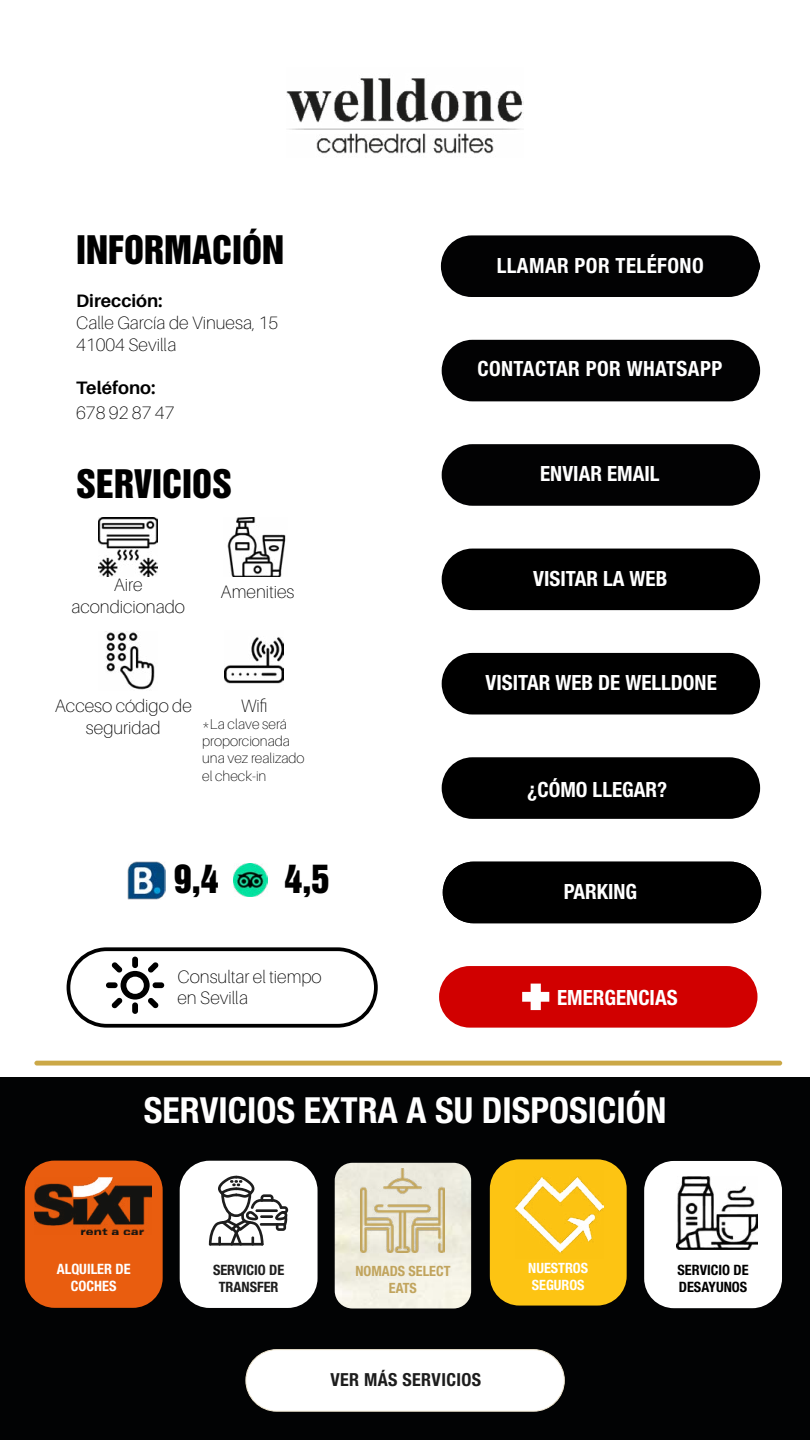
<style>
.page{position:relative;width:810px;height:1440px;background:#fff}
.page>*{position:absolute;margin:0;border:0;box-sizing:border-box;transform-origin:0 0}
.t1{font:700 condensed 36px "Helvetica Neue";color:#fff}
.t2{font:36px "Helvetica Inserat";color:#000}
.t3{font:700 condensed 21px "Helvetica Neue";color:#fff}
.t4{font:700 condensed 21px "Helvetica Neue";letter-spacing:.02em;color:#fff}
.t5{font:100 18px/21.6px "Aileron";color:#000}
.t6{font:700 18px "Aileron";color:#000}
.t7{font:700 condensed 18px "Helvetica Neue";letter-spacing:.02em;color:#1d1d1d}
.t8{font:700 condensed 14.33px/17.2px "Helvetica Neue";color:#000}
.t9{font:700 condensed 14.33px/17.2px "Helvetica Neue";color:#1d1d1d;text-align:center}
.t10{font:700 condensed 14.33px/17.2px "Helvetica Neue";color:#fff;text-align:center}
.t11{font:100 14.25px/17.1px "Aileron";color:#000}
.t12{font:700 condensed 14.17px/17px "Helvetica Neue";color:#c1a45d;text-align:center}
.t13{font:700 condensed 14.17px/17px "Helvetica Neue";color:#fff}
</style>
<div class="page">
<div style="left:0;top:1077px;width:810px;height:363px;background:#020304"></div>
<img style="left:286px;top:78px;width:238px;height:76px">
<div style="left:246px;top:1350px;width:318px;height:61px;background:#fff;border-radius:31px"></div>
<div style="left:246px;top:1349px;width:319px;height:63px;border:1px solid #f1e8d2;border-radius:31px"></div>
<img style="left:127px;top:862px;width:39px;height:38px">
<img style="left:234px;top:863px;width:34px;height:34px">
<div style="left:441px;top:235px;width:318px;height:62px;background:#020203;border-radius:31px"></div>
<div style="left:441px;top:256px;width:319px;height:20px;background:#020203;border-radius:10px"></div>
<div style="left:442px;top:340px;width:318px;height:61px;background:#020203;border-radius:31px"></div>
<div style="left:442px;top:444px;width:318px;height:62px;background:#020203;border-radius:31px"></div>
<div style="left:442px;top:549px;width:318px;height:61px;background:#000;border-radius:31px"></div>
<div style="left:442px;top:757px;width:318px;height:62px;background:#000;border-radius:31px"></div>
<div style="left:443px;top:862px;width:318px;height:61px;background:#000;border-radius:31px"></div>
<div style="left:439px;top:966px;width:319px;height:62px;background:#d10000;border-radius:31px"></div>
<svg style="left:522px;top:984px;width:27px;height:26px"></svg>
<svg style="left:106px;top:957px;width:58px;height:57px"></svg>
<div style="left:67px;top:947px;width:311px;height:81px;border:4px solid #000;border-radius:38px"></div>
<div style="left:25px;top:1161px;width:138px;height:147px;background:#e95d0f;border-radius:30px"></div>
<img style="left:35px;top:1178px;width:116px;height:56px">
<div style="left:180px;top:1161px;width:138px;height:147px;background:#fff;border-radius:30px"></div>
<svg style="left:209px;top:1176px;width:79px;height:70px"></svg>
<div style="left:644px;top:1161px;width:138px;height:147px;background:#fff;border-radius:30px"></div>
<img style="left:676px;top:1176px;width:81px;height:74px">
<div style="left:34px;top:1061px;width:748px;height:5px;background:#cba847;border-radius:2px"></div>
<img style="left:99px;top:518px;width:59px;height:59px">
<img style="left:227px;top:518px;width:59px;height:59px">
<img style="left:225px;top:637px;width:59px;height:47px">
<img style="left:105px;top:632px;width:50px;height:58px">
<div style="left:442px;top:653px;width:318px;height:61px;background:#000;border-radius:31px"></div>
<div style="left:490px;top:1159px;width:137px;height:147px;background:#fdc413;border-radius:30px"></div>
<img style="left:516px;top:1176px;width:87px;height:77px">
<img style="left:335px;top:1163px;width:136px;height:146px">
<img style="left:361px;top:1168px;width:84px;height:84px">
<h1 class="t2" style="left:76px;top:229px;width:210px">INFORMACIÓN</h1>
<p class="t6" style="left:76px;top:291px;width:88px">Dirección:</p>
<p class="t5" style="left:76px;top:312px;width:204px">Calle García de Vinuesa, 15<br>41004 Sevilla</p>
<p class="t6" style="left:76px;top:377px;width:81px">Teléfono:</p>
<p class="t5" style="left:76px;top:402px;width:100px">678 92 87 47</p>
<h1 class="t2" style="left:76px;top:463px;width:158px">SERVICIOS</h1>
<p class="t5" style="left:71px;top:575px;width:115px;text-align:center">Aire acondicionado</p>
<p class="t5" style="left:221px;top:581px;width:75px">Amenities</p>
<p class="t5" style="left:55px;top:695px;width:139px;text-align:center">Acceso código de seguridad</p>
<p class="t5" style="left:241px;top:695px;width:28px">Wifi</p>
<p class="t11" style="left:202px;top:716px;width:104px">*La clave será proporcionada una vez realizado el check-in</p>
<h1 class="t2" style="left:174px;top:857px;width:46px">9,4</h1>
<h1 class="t2" style="left:284px;top:858px;width:46px">4,5</h1>
<p class="t5" style="left:177px;top:966px;width:146px">Consultar el tiempo en Sevilla</p>
<p class="t4" style="left:497px;top:252px;width:209px">LLAMAR POR TELÉFONO</p>
<p class="t4" style="left:477px;top:356px;width:246px">CONTACTAR POR WHATSAPP</p>
<p class="t3" style="left:540px;top:461px;width:121px">ENVIAR EMAIL</p>
<p class="t3" style="left:533px;top:566px;width:136px">VISITAR LA WEB</p>
<p class="t3" style="left:485px;top:670px;width:233px">VISITAR WEB DE WELLDONE</p>
<p class="t3" style="left:527px;top:777px;width:141px">¿CÓMO LLEGAR?</p>
<p class="t3" style="left:564px;top:879px;width:75px">PARKING</p>
<p class="t3" style="left:557px;top:984px;width:122px">EMERGENCIAS</p>
<h1 class="t1" style="left:144px;top:1088px;width:524px">SERVICIOS EXTRA A SU DISPOSICIÓN</h1>
<p class="t13" style="left:528px;top:1259px;width:61px">NUESTROS<br>SEGUROS</p>
<p class="t10" style="left:57px;top:1260px;width:75px">ALQUILER DE<br>COCHES</p>
<p class="t9" style="left:213px;top:1261px;width:73px">SERVICIO DE<br>TRANSFER</p>
<p class="t8" style="left:677px;top:1261px;width:73px">SERVICIO DE<br>DESAYUNOS</p>
<p class="t12" style="left:355px;top:1262px;width:97px">NOMADS SELECT<br>EATS</p>
<p class="t7" style="left:330px;top:1369px;width:152px">VER MÁS SERVICIOS</p>
</div>
